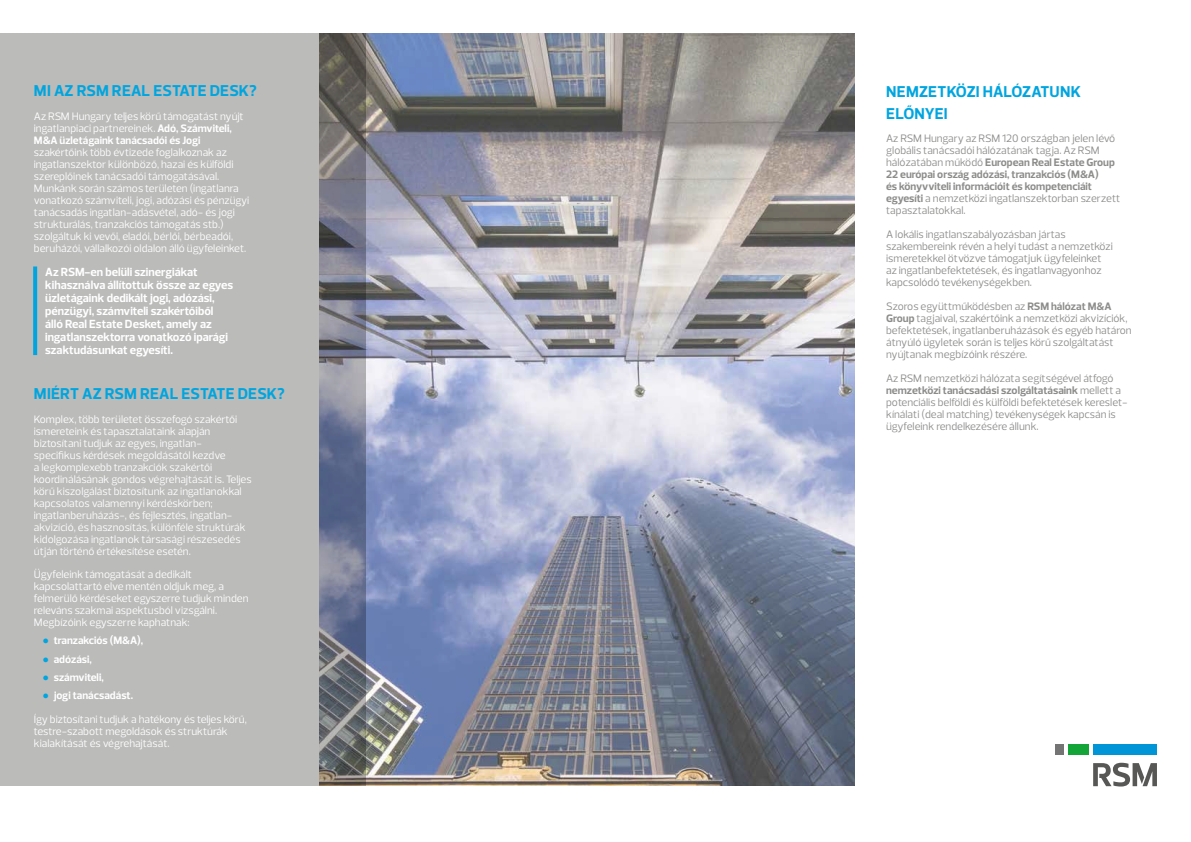
<style>
.page{position:relative;width:1191px;height:842px;background:#fff}
.page>*{position:absolute;margin:0;border:0;box-sizing:border-box;transform-origin:0 0}
.t1{font:700 16px/22px "Prelo";letter-spacing:.015em;color:#00a5df}
.t2{font:700 12px/13px "Prelo";color:#fff}
.t3{font:11px/12px "Prelo";color:#fff}
.t4{font:11px/12px "Prelo";color:#8c8c8b}
.t5{font:700 11px "Prelo";color:#fff}
.s1{font-weight:700}
.s2{font-family:"Arial";font-weight:400;color:#00a5df}
.s3{font-family:"Arial";color:#00a5df}
</style>
<div class="page">
<img style="left:365px;top:33px;width:490px;height:753px">
<svg style="left:0;top:33px;width:365px;height:753px;fill:#bbbbba"></svg>
<svg style="left:33px;top:266px;width:4px;height:89px"></svg>
<div style="left:1093px;top:744px;width:64px;height:11px;background:#0095d6"></div>
<div style="left:1055px;top:744px;width:8px;height:11px;background:#757474"></div>
<div style="left:1068px;top:744px;width:20px;height:11px;background:#13a538"></div>
<svg style="left:1093px;top:763px;width:64px;height:23px"></svg>
<h1 class="t1" style="left:34px;top:80px;width:224px">MI AZ RSM REAL ESTATE DESK?</h1>
<p class="t3" style="left:34px;top:110px;width:211px">Az RSM Hungary teljes körű támogatást nyújt ingatlanpiaci partnereinek. <span class="s1">Adó, Számviteli,<br>M&amp;A üzletágaink tanácsadói és Jogi</span></p>
<p class="t3" style="left:34px;top:146px;width:217px">szakértőink több évtizede foglalkoznak az ingatlanszektor különböző, hazai és külföldi szereplőinek tanácsadói támogatásával.<br>Munkánk során számos területen (ingatlanra vonatkozó számviteli, jogi, adózási és pénzügyi tanácsadás ingatlan-adásvétel, adó- és jogi strukturálás, tranzakciós támogatás stb.) szolgáltuk ki vevői, eladói, bérlői, bérbeadói, beruházói, vállalkozói oldalon álló ügyfeleinket.</p>
<p class="t2" style="left:45px;top:265px;width:189px">Az RSM-en belüli szinergiákat kihasználva állítottuk össze az egyes üzletágaink dedikált jogi, adózási, pénzügyi, számviteli szakértőiből álló Real Estate Desket, amely az ingatlanszektorra vonatkozó iparági szaktudásunkat egyesíti.</p>
<h1 class="t1" style="left:34px;top:383px;width:252px">MIÉRT AZ RSM REAL ESTATE DESK?</h1>
<p class="t3" style="left:34px;top:413px;width:219px">Komplex, több területet összefogó szakértői ismereteink és tapasztalataink alapján biztosítani tudjuk az egyes, ingatlan&shy;specifikus kérdések megoldásától kezdve<br>a legkomplexebb tranzakciók szakértői koordinálásának gondos végrehajtását is. Teljes körű kiszolgálást biztosítunk az ingatlanokkal kapcsolatos valamennyi kérdéskörben; ingatlanberuházás-, és fejlesztés, ingatlan&shy;akvizíció, és hasznosítás, különféle struktúrák kidolgozása ingatlanok társasági részesedés útján történő értékesítése esetén.</p>
<p class="t3" style="left:34px;top:568px;width:216px">Ügyfeleink támogatását a dedikált kapcsolattartó elve mentén oldjuk meg, a felmerülő kérdéseket egyszerre tudjuk minden releváns szakmai aspektusból vizsgálni.<br>Megbízóink egyszerre kaphatnak:</p>
<p class="t5" style="left:42px;top:634px;width:102px"><span class="s2">●</span> tranzakciós (M&amp;A),</p>
<p class="t5" style="left:42px;top:652px;width:51px"><span class="s2">●</span> adózási,</p>
<p class="t5" style="left:42px;top:671px;width:63px"><span class="s2">●</span> számviteli,</p>
<p class="t3" style="left:34px;top:684px;width:214px;line-height:23.3px;text-indent:9px"><span class="s3">●</span> <span class="s1">jogi tanácsadást.<br></span>Így biztosítani tudjuk a hatékony és teljes körű,</p>
<p class="t3" style="left:34px;top:725px;width:195px">testre-szabott megoldások és struktúrák kialakítását és végrehajtását.</p>
<h1 class="t1" style="left:886px;top:81px;width:196px">NEMZETKÖZI HÁLÓZATUNK<br>ELŐNYEI</h1>
<p class="t4" style="left:886px;top:133px;width:236px">Az RSM Hungary az RSM 120 országban jelen lévő globális tanácsadói hálózatának tagja. Az RSM hálózatában működő <span class="s1">European Real Estate Group 22 európai ország adózási, tranzakciós (M&amp;A)<br>és könyvviteli információit és kompetenciáit egyesíti</span> a nemzetközi ingatlanszektorban szerzett tapasztalatokkal.</p>
<p class="t4" style="left:886px;top:229px;width:228px">A lokális ingatlanszabályozásban jártas szakembereink révén a helyi tudást a nemzetközi ismeretekkel ötvözve támogatjuk ügyfeleinket az ingatlanbefektetések, és ingatlanvagyonhoz kapcsolódó tevékenységekben.</p>
<p class="t4" style="left:886px;top:301px;width:247px">Szoros együttműködésben az <span class="s1">RSM hálózat M&amp;A Group</span> tagjaival, szakértőink a nemzetközi akvizíciók, befektetések, ingatlanberuházások és egyéb határon átnyúló ügyletek során is teljes körű szolgáltatást nyújtanak megbízóink részére.</p>
<p class="t4" style="left:886px;top:373px;width:243px">Az RSM nemzetközi hálózata segítségével átfogó <span class="s1">nemzetközi tanácsadási szolgáltatásaink</span> mellett a potenciális belföldi és külföldi befektetések kereslet&shy;kínálati (deal matching) tevékenységek kapcsán is ügyfeleink rendelkezésére állunk.</p>
</div>
